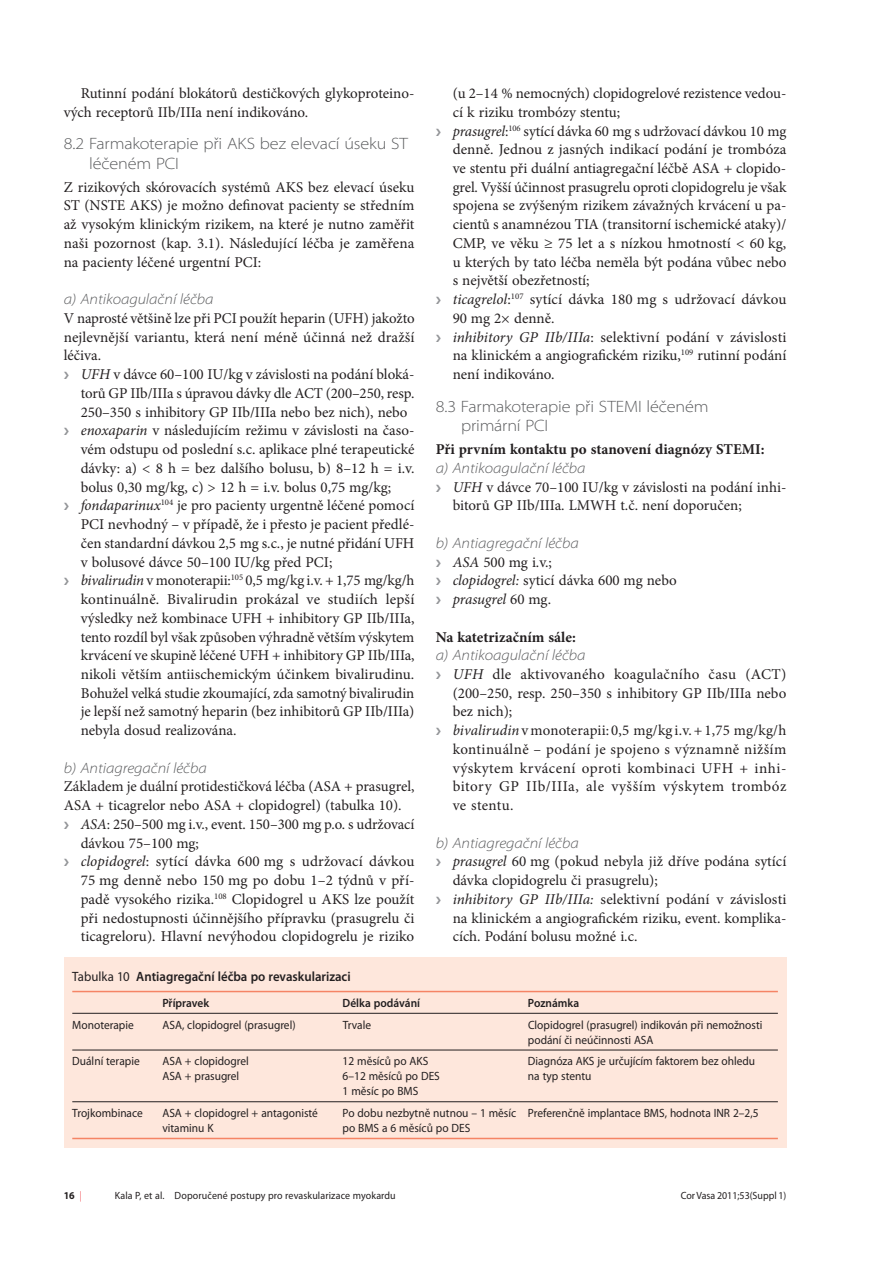
<style>
.page{position:relative;width:893px;height:1263px;background:#fff}
.page>*{position:absolute;margin:0;border:0;box-sizing:border-box;transform-origin:0 0}
.t1{font:300 semi-expanded 16.5px/19.8px "Myriad Pro";letter-spacing:-.01em;color:#58595b}
.t2{font:15px/18.8px "Minion Pro";color:#231f20}
.t3{font:15px/18.8px "Minion Pro";letter-spacing:.02em;color:#231f20}
.t4{font:italic 300 semi-expanded 15px "Myriad Pro";color:#58595b}
.t5{font:700 15px "Minion Pro";color:#231f20}
.t6{font:600 13.5px "Myriad Pro";color:#231f20;scale:.95 1}
.t7{font:12px/15px "Myriad Pro";color:#231f20;scale:.95 1}
.t8{font:600 12px "Myriad Pro";color:#231f20;scale:.95 1}
.t9{font:10.5px "Myriad Pro";letter-spacing:.01em;color:#231f20;scale:.95 1}
.t10{font:700 10.5px "Myriad Pro";color:#231f20;scale:.95 1}
.s1{font-style:italic}
.s2{font-weight:400}
.s3{font-weight:300;color:#ed1c24}
</style>
<div class="page">
<div style="left:64px;top:958px;width:722px;height:190px;background:#fee7dc"></div>
<hr style="left:72px;top:1050px;width:706px;height:1px;background:#231f20">
<hr style="left:72px;top:991px;width:706px;height:1px;background:#f58465">
<hr style="left:72px;top:1013px;width:706px;height:1px;background:#231f20">
<hr style="left:72px;top:1102px;width:706px;height:1px;background:#231f20">
<hr style="left:72px;top:1138px;width:706px;height:1px;background:#f58465">
<p class="t2" style="left:64px;top:85px;width:352px;text-indent:17px">Rutinní podání blokátorů destičkových glykoproteino&shy;vých receptorů IIb/IIIa není indikováno.</p>
<p class="t1" style="left:89px;top:135px;width:320px;text-indent:-25px">8.2 Farmakoterapie při AKS bez elevací úseku ST léčeném PCI</p>
<p class="t2" style="left:64px;top:179px;width:352px;text-align:justify">Z rizikových skórovacích systémů AKS bez elevací úseku ST (NSTE AKS) je možno definovat pacienty se středním až vysokým klinickým rizikem, na které je nutno zaměřit naši pozornost (kap. 3.1). Následující léčba je zaměřena na pacienty léčené urgentní PCI:</p>
<p class="t4" style="left:64px;top:293px;width:151px">a) Antikoagulační léčba</p>
<p class="t2" style="left:64px;top:310px;width:352px;text-align:justify">V naprosté většině lze při PCI použít heparin (UFH) jakožto nejlevnější variantu, která není méně účinná než dražší léčiva.</p>
<p class="t2" style="left:81px;top:366px;width:335px"><span class="s1">UFH</span> v dávce 60–100 IU/kg v závislosti na podání bloká&shy;torů GP IIb/IIIa s úpravou dávky dle ACT (200–250, resp.<br>250–350 s inhibitory GP IIb/IIIa nebo bez nich), nebo <span class="s1">enoxaparin</span> v následujícím režimu v závislosti na časo&shy;vém odstupu od poslední s.c. aplikace plné terapeutické dávky: a) &lt; 8 h = bez dalšího bolusu, b) 8–12 h = i.v. bolus 0,30 mg/kg, c) &gt; 12 h = i.v. bolus 0,75 mg/kg; <span class="s1">fondaparinux</span><sup>104</sup> je pro pacienty urgentně léčené pomocí PCI nevhodný – v případě, že i přesto je pacient předlé&shy;čen standardní dávkou 2,5 mg s.c., je nutné přidání UFH v bolusové dávce 50–100 IU/kg před PCI;<br><span class="s1">bivalirudin</span> v monoterapii:<sup>105</sup> 0,5 mg/kg i.v. + 1,75 mg/kg/h kontinuálně. Bivalirudin prokázal ve studiích lepší výsledky než kombinace UFH + inhibitory GP IIb/IIIa, tento rozdíl byl však způsoben výhradně větším výskytem krvácení ve skupině léčené UFH + inhibitory GP IIb/IIIa, nikoli větším antiischemickým účinkem bivalirudinu.<br>Bohužel velká studie zkoumající, zda samotný bivalirudin je lepší než samotný heparin (bez inhibitorů GP IIb/IIIa) nebyla dosud realizována.</p>
<p class="t4" style="left:64px;top:762px;width:145px">b) Antiagregační léčba</p>
<p class="t2" style="left:64px;top:779px;width:352px">Základem je duální protidestičková léčba (ASA + prasugrel,</p>
<p class="t2" style="left:64px;top:797px;width:339px">ASA + ticagrelor nebo ASA + clopidogrel) (tabulka 10).</p>
<p class="t2" style="left:81px;top:816px;width:335px"><span class="s1">ASA</span>: 250–500 mg i.v., event. 150–300 mg p.o. s udržovací</p>
<p class="t2" style="left:81px;top:835px;width:120px">dávkou 75–100 mg;</p>
<p class="t2" style="left:81px;top:853px;width:335px"><span class="s1">clopidogrel</span>: sytící dávka 600 mg s udržovací dávkou</p>
<p class="t2" style="left:81px;top:872px;width:335px">75 mg denně nebo 150 mg po dobu 1–2 týdnů v pří-</p>
<p class="t2" style="left:81px;top:891px;width:335px">padě vysokého rizika.<sup>108</sup> Clopidogrel u AKS lze použít</p>
<p class="t2" style="left:81px;top:910px;width:335px">při nedostupnosti účinnějšího přípravku (prasugrelu či</p>
<p class="t2" style="left:81px;top:928px;width:335px">ticagreloru). Hlavní nevýhodou clopidogrelu je riziko</p>
<p class="t2" style="left:453px;top:85px;width:335px">(u 2–14 % nemocných) clopidogrelové rezistence vedou&shy;cí k riziku trombózy stentu;<br><span class="s1">prasugrel</span>:<sup>106</sup> sytící dávka 60 mg s udržovací dávkou 10 mg denně. Jednou z jasných indikací podání je trombóza ve stentu při duální antiagregační léčbě ASA + clopido&shy;grel. Vyšší účinnost prasugrelu oproti clopidogrelu je však spojena se zvýšeným rizikem závažných krvácení u pa&shy;cientů s anamnézou TIA (transitorní ischemické ataky)/ CMP, ve věku ≥ 75 let a s nízkou hmotností &lt; 60 kg, u kterých by tato léčba neměla být podána vůbec nebo s největší obezřetností;<br><span class="s1">ticagrelol</span>:<sup>107</sup> sytící dávka 180 mg s udržovací dávkou 90 mg 2× denně.<br><span class="s1">inhibitory GP IIb/IIIa</span>: selektivní podání v závislosti na klinickém a angiografickém riziku,<sup>109</sup> rutinní podání není indikováno.</p>
<p class="t1" style="left:461px;top:397px;width:249px;text-indent:-25px">8.3 Farmakoterapie při STEMI léčeném primární PCI</p>
<p class="t5" style="left:436px;top:443px;width:330px">Při prvním kontaktu po stanovení diagnózy STEMI:</p>
<p class="t4" style="left:436px;top:462px;width:151px">a) Antikoagulační léčba</p>
<p class="t2" style="left:453px;top:479px;width:335px"><span class="s1">UFH</span> v dávce 70–100 IU/kg v závislosti na podání inhi&shy;bitorů GP IIb/IIIa. LMWH t.č. není doporučen;</p>
<p class="t4" style="left:436px;top:537px;width:145px">b) Antiagregační léčba</p>
<p class="t2" style="left:453px;top:554px;width:225px"><span class="s1">ASA</span> 500 mg i.v.;<br><span class="s1">clopidogrel:</span> syticí dávka 600 mg nebo <span class="s1">prasugrel</span> 60 mg.</p>
<p class="t5" style="left:436px;top:631px;width:142px">Na katetrizačním sále:</p>
<p class="t4" style="left:436px;top:649px;width:151px">a) Antikoagulační léčba</p>
<p class="t3" style="left:453px;top:666px;width:335px"><span class="s1">UFH</span> dle aktivovaného koagulačního času (ACT) (200–250, resp. 250–350 s inhibitory GP IIb/IIIa nebo bez nich);<br><span class="s1">bivalirudin</span> v monoterapii: 0,5 mg/kg i.v. + 1,75 mg/kg/h kontinuálně – podání je spojeno s významně nižším výskytem krvácení oproti kombinaci UFH + inhi&shy;bitory GP IIb/IIIa, ale vyšším výskytem trombóz ve stentu.</p>
<p class="t4" style="left:436px;top:837px;width:145px">b) Antiagregační léčba</p>
<p class="t2" style="left:453px;top:853px;width:335px"><span class="s1">prasugrel</span> 60 mg (pokud nebyla již dříve podána sytící dávka clopidogrelu či prasugrelu);<br><span class="s1">inhibitory GP IIb/IIIa:</span> selektivní podání v závislosti na klinickém a angiografickém riziku, event. komplika&shy;cích. Podání bolusu možné i.c.</p>
<p class="t6" style="left:72px;top:971px;width:294px"><span class="s2">Tabulka 10</span> Antiagregační léčba po revaskularizaci</p>
<p class="t8" style="left:162px;top:998px;width:51px">Přípravek</p>
<p class="t8" style="left:343px;top:998px;width:83px">Délka podávání</p>
<p class="t8" style="left:528px;top:998px;width:55px">Poznámka</p>
<p class="t7" style="left:72px;top:1018px;width:66px">Monoterapie</p>
<p class="t7" style="left:162px;top:1018px;width:142px">ASA, clopidogrel (prasugrel)</p>
<p class="t7" style="left:343px;top:1018px;width:32px">Trvale</p>
<p class="t7" style="left:528px;top:1018px;width:248px">Clopidogrel (prasugrel) indikován při nemožnosti podání či neúčinnosti ASA</p>
<p class="t7" style="left:72px;top:1055px;width:72px">Duální terapie</p>
<p class="t7" style="left:162px;top:1055px;width:92px">ASA + clopidogrel<br>ASA + prasugrel</p>
<p class="t7" style="left:343px;top:1055px;width:104px">12 měsíců po AKS<br>6–12 měsíců po DES<br>1 měsíc po BMS</p>
<p class="t7" style="left:528px;top:1055px;width:241px">Diagnóza AKS je určujícím faktorem bez ohledu na typ stentu</p>
<p class="t7" style="left:72px;top:1106px;width:76px">Trojkombinace</p>
<p class="t7" style="left:162px;top:1106px;width:165px">ASA + clopidogrel + antagonisté vitaminu K</p>
<p class="t7" style="left:343px;top:1106px;width:184px">Po dobu nezbytně nutnou – 1 měsíc po BMS a 6 měsíců po DES</p>
<p class="t7" style="left:528px;top:1106px;width:244px">Preferenčně implantace BMS, hodnota INR 2–2,5</p>
<p class="t10" style="left:64px;top:1189px;width:20px">16 <span class="s3">|</span></p>
<p class="t9" style="left:115px;top:1191px;width:297px">Kala P, et al. Doporučené postupy pro revaskularizace myokardu</p>
<p class="t9" style="left:681px;top:1191px;width:113px">Cor Vasa 2011;53(Suppl 1)</p>
</div>
